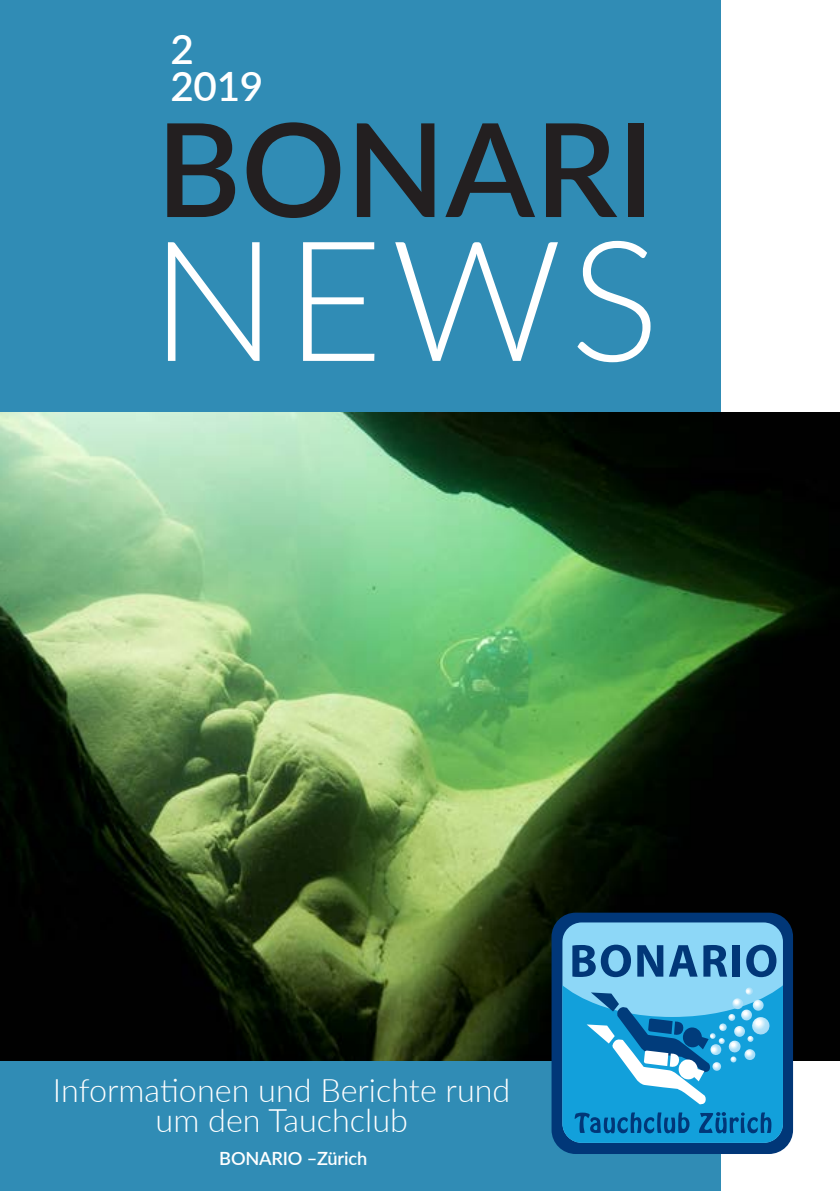
<style>
.page{position:relative;width:840px;height:1191px;background:#fff}
.page>*{position:absolute;margin:0;border:0;box-sizing:border-box;transform-origin:0 0}
.Titel_Gross{font:300 167.6px "Lato";color:#fff}
.Titel_Gross-2{font:600 130px "Lato";color:#231f20}
.Untertitel{font:600 40.4px "Lato";color:#fff}
.Titel_Gross-3{font:300 32.4px/30.4px "Lato";color:#fff;text-align:center}
.Untertitel-2{font:600 18.2px "Lato";letter-spacing:-.01em;color:#fff}
</style>
<div class="page">
<div style="left:0;top:0;width:720px;height:1191px;background:#308cb5"></div>
<img style="left:0;top:412px;width:839px;height:648px">
<div style="left:551px;top:912px;width:241px;height:242px;background:#013778;border-radius:24px"></div>
<div style="left:562px;top:922px;width:220px;height:220px;background:#8dd7f7;border-radius:19px"></div>
<svg style="left:562px;top:985px;width:220px;height:157px;background:#38a4d6"></svg>
<svg style="left:572px;top:944px;width:58px;height:33px"></svg>
<svg style="left:637px;top:945px;width:60px;height:31px"></svg>
<svg style="left:703px;top:945px;width:23px;height:31px"></svg>
<div style="left:732px;top:945px;width:7px;height:31px;background:#013778"></div>
<svg style="left:746px;top:944px;width:30px;height:33px"></svg>
<p class="Untertitel" style="left:170px;top:20px;width:25px">2</p>
<p class="Untertitel" style="left:170px;top:57px;width:94px">2019</p>
<p class="Titel_Gross-2" style="left:156px;top:75px;width:500px">BONARI</p>
<p class="Titel_Gross" style="left:150px;top:184px;width:510px">NEWS</p>
<p class="Titel_Gross-3" style="left:53px;top:1073px;width:459px">Informationen und Berichte rund um den Tauchclub</p>
<p class="Untertitel-2" style="left:219px;top:1145px;width:149px">BONARIO –Zürich</p>
</div>
